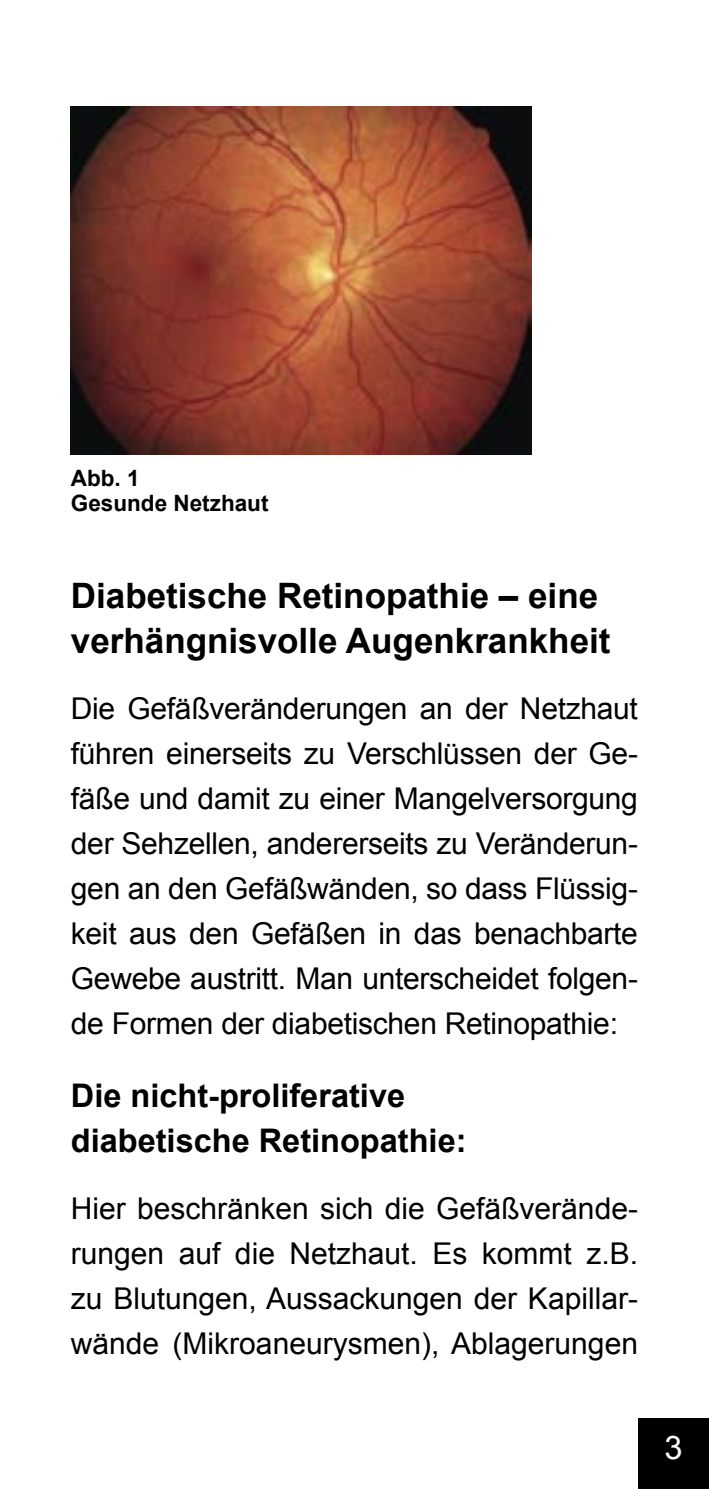
<style>
.page{position:relative;width:709px;height:1489px;background:#fff}
.page>*{position:absolute;margin:0;border:0;box-sizing:border-box;transform-origin:0 0}
.t1{font:700 35px/45px "Arial";color:#000}
.t2{font:700 32.5px/45px "Arial";color:#000}
.t3{font:32.5px "Arial";color:#fff}
.t4{font:30px/45px "Arial";letter-spacing:-.005em;color:#000;text-align:justify}
.t5{font:700 22.5px/25px "Arial";color:#000}
</style>
<div class="page">
<div style="left:638px;top:1417px;width:71px;height:71px;background:#000"></div>
<img style="left:71px;top:106px;width:460px;height:349px">
<p class="t5" style="left:71px;top:466px;width:199px">Abb. 1<br>Gesunde Netzhaut</p>
<p class="t1" style="left:71px;top:574px;width:541px">Diabetische Retinopathie – eine verhängnisvolle Augenkrankheit</p>
<p class="t4" style="left:71px;top:686px;width:568px">Die Gefäßveränderungen an der Netzhaut führen einerseits zu Verschlüssen der Ge&shy;fäße und damit zu einer Mangelversorgung der Sehzellen, andererseits zu Veränderun&shy;gen an den Gefäßwänden, so dass Flüssig&shy;keit aus den Gefäßen in das benachbarte Gewebe austritt. Man unterscheidet folgen&shy;de Formen der diabetischen Retinopathie:</p>
<p class="t2" style="left:71px;top:1074px;width:397px">Die nicht-proliferative diabetische Retinopathie:</p>
<p class="t4" style="left:71px;top:1185px;width:568px">Hier beschränken sich die Gefäßverände&shy;rungen auf die Netzhaut. Es kommt z.B. zu Blutungen, Aussackungen der Kapillar&shy;wände (Mikroaneurysmen), Ablagerungen</p>
<p class="t3" style="left:664px;top:1425px;width:20px">3</p>
</div>
